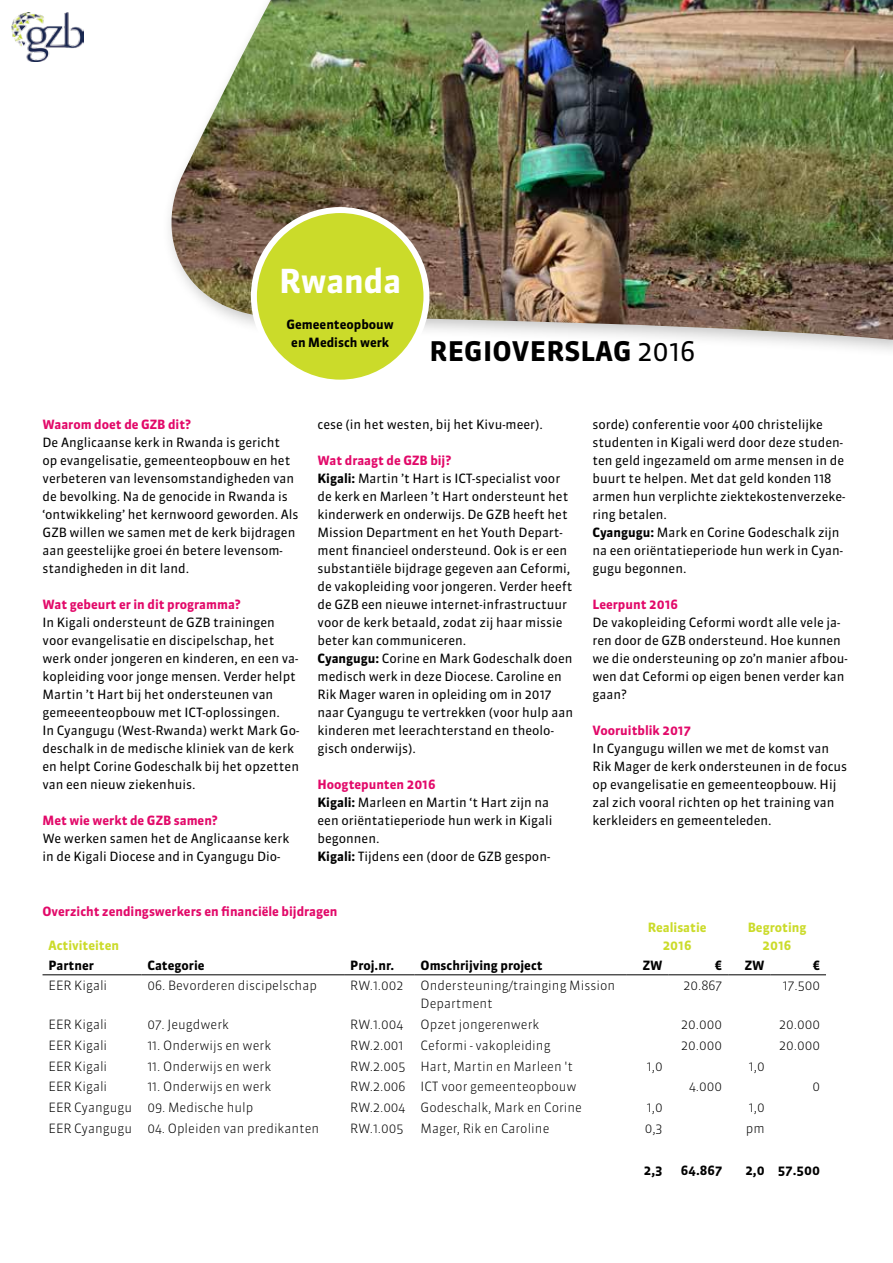
<style>
.page{position:relative;width:893px;height:1263px;background:#fff}
.page>*{position:absolute;margin:0;border:0;box-sizing:border-box;transform-origin:0 0}
.t1{font:700 33px "Sanuk OT";color:#fff}
.t2{font:700 27px "Sanuk OT";letter-spacing:.01em;color:#000}
.t3{font:12.75px/18px "Sanuk OT";color:#000}
.t4{font:300 12.75px/18px "Sanuk OT";color:#000}
.t5{font:700 12.75px "Sanuk OT";color:#e20969}
.t6{font:700 12.75px/18px "Sanuk OT";color:#000;text-align:center}
.t7{font:700 12.75px/18px "Sanuk OT";color:#cbdb2a;text-align:center}
.s1{font-weight:400}
.s2{font-weight:700;color:#e20969}
.s3{font-weight:700}
</style>
<div class="page">
<hr style="left:43px;top:974px;width:98px;height:1px;background:#000">
<hr style="left:141px;top:974px;width:203px;height:1px;background:#000">
<hr style="left:344px;top:974px;width:71px;height:1px;background:#000">
<hr style="left:415px;top:974px;width:211px;height:1px;background:#000">
<hr style="left:626px;top:974px;width:43px;height:1px;background:#000">
<hr style="left:669px;top:974px;width:59px;height:1px;background:#000">
<hr style="left:728px;top:974px;width:43px;height:1px;background:#000">
<hr style="left:771px;top:974px;width:55px;height:1px;background:#000">
<img style="left:170px;top:0;width:723px;height:340px">
<div style="left:254px;top:210px;width:172px;height:173px;background:#cbdb2a;border-radius:50%"></div>
<div style="left:251px;top:207px;width:178px;height:179px;border:6px solid #fff;border-radius:50%"></div>
<img style="left:12px;top:13px;width:72px;height:49px">
<h1 class="t1" style="left:279px;top:261px;width:124px">Rwanda</h1>
<p class="t6" style="left:286px;top:315px;width:109px">Gemeenteopbouw en Medisch werk</p>
<h2 class="t2" style="left:430px;top:334px;width:267px">REGIOVERSLAG <span class="s1">2016</span></h2>
<p class="t5" style="left:43px;top:416px;width:150px">Waarom doet de GZB dit?</p>
<p class="t3" style="left:43px;top:433px;width:258px">De Anglicaanse kerk in Rwanda is gericht<br>op evangelisatie, gemeenteopbouw en het verbeteren van levensomstandigheden van de bevolking. Na de genocide in Rwanda is ‘ontwikkeling’ het kernwoord geworden. Als GZB willen we samen met de kerk bijdragen aan geestelijke groei én betere levensom&shy;standigheden in dit land.</p>
<p class="t5" style="left:43px;top:596px;width:200px">Wat gebeurt er in dit programma?</p>
<p class="t3" style="left:43px;top:613px;width:258px">In Kigali ondersteunt de GZB trainingen voor evangelisatie en discipelschap, het werk onder jongeren en kinderen, en een va&shy;kopleiding voor jonge mensen. Verder helpt Martin ’t Hart bij het ondersteunen van gemeeenteopbouw met ICT-oplossingen.<br>In Cyangugu (West-Rwanda) werkt Mark Go&shy;deschalk in de medische kliniek van de kerk en helpt Corine Godeschalk bij het opzetten van een nieuw ziekenhuis.</p>
<p class="t5" style="left:43px;top:812px;width:177px">Met wie werkt de GZB samen?</p>
<p class="t3" style="left:43px;top:829px;width:248px">We werken samen het de Anglicaanse kerk in de Kigali Diocese and in Cyangugu Dio-</p>
<p class="t3" style="left:317px;top:415px;width:227px">cese (in het westen, bij het Kivu-meer).</p>
<p class="t3" style="left:317px;top:451px;width:257px"><span class="s2">Wat draagt de GZB bij?<br></span><span class="s3">Kigali:</span> Martin ’t Hart is ICT-specialist voor de kerk en Marleen ’t Hart ondersteunt het kinderwerk en onderwijs. De GZB heeft het Mission Department en het Youth Depart&shy;ment financieel ondersteund. Ook is er een substantiële bijdrage gegeven aan Ceformi, de vakopleiding voor jongeren. Verder heeft de GZB een nieuwe internet-infrastructuur voor de kerk betaald, zodat zij haar missie beter kan communiceren.<br><span class="s3">Cyangugu:</span> Corine en Mark Godeschalk doen medisch werk in deze Diocese. Caroline en Rik Mager waren in opleiding om in 2017 naar Cyangugu te vertrekken (voor hulp aan kinderen met leerachterstand en theolo&shy;gisch onderwijs).</p>
<p class="t3" style="left:317px;top:775px;width:236px"><span class="s2">Hoogtepunten 2016<br></span><span class="s3">Kigali:</span> Marleen en Martin ‘t Hart zijn na een oriëntatieperiode hun werk in Kigali begonnen.<br><span class="s3">Kigali:</span> Tijdens een (door de GZB gespon-</p>
<p class="t5" style="left:43px;top:903px;width:296px">Overzicht zendingswerkers en financiële bijdragen</p>
<p class="t7" style="left:49px;top:936px;width:72px">Activiteiten</p>
<p class="t3" style="left:592px;top:415px;width:254px">sorde) conferentie voor 400 christelijke studenten in Kigali werd door deze studen&shy;ten geld ingezameld om arme mensen in de buurt te helpen. Met dat geld konden 118 armen hun verplichte ziektekostenverzeke&shy;ring betalen.<br><span class="s3">Cyangugu:</span> Mark en Corine Godeschalk zijn na een oriëntatieperiode hun werk in Cyan&shy;gugu begonnen.</p>
<p class="t5" style="left:592px;top:596px;width:87px">Leerpunt 2016</p>
<p class="t3" style="left:592px;top:613px;width:257px">De vakopleiding Ceformi wordt alle vele ja&shy;ren door de GZB ondersteund. Hoe kunnen we die ondersteuning op zo’n manier afbou&shy;wen dat Ceformi op eigen benen verder kan gaan?</p>
<p class="t5" style="left:592px;top:722px;width:100px">Vooruitblik 2017</p>
<p class="t3" style="left:592px;top:739px;width:256px">In Cyangugu willen we met de komst van Rik Mager de kerk ondersteunen in de focus op evangelisatie en gemeenteopbouw. Hij zal zich vooral richten op het training van kerkleiders en gemeenteleden.</p>
<p class="t7" style="left:648px;top:918px;width:60px">Realisatie<br>2016</p>
<p class="t7" style="left:748px;top:918px;width:60px">Begroting<br>2016</p>
<p class="t6" style="left:49px;top:956px;width:47px">Partner</p>
<p class="t6" style="left:147px;top:956px;width:59px">Categorie</p>
<p class="t6" style="left:350px;top:956px;width:46px">Proj.nr.</p>
<p class="t6" style="left:421px;top:956px;width:124px">Omschrijving project</p>
<p class="t6" style="left:643px;top:956px;width:21px">ZW</p>
<p class="t6" style="left:715px;top:956px;width:9px">€</p>
<p class="t6" style="left:745px;top:956px;width:21px">ZW</p>
<p class="t6" style="left:812px;top:956px;width:9px">€</p>
<p class="t4" style="left:49px;top:976px;width:60px">EER Kigali</p>
<p class="t4" style="left:147px;top:976px;width:171px">06. Bevorderen discipelschap</p>
<p class="t4" style="left:350px;top:976px;width:55px">RW.1.002</p>
<p class="t4" style="left:421px;top:976px;width:196px">Ondersteuning/trainging Mission<br>Department</p>
<p class="t4" style="left:683px;top:976px;width:40px">20.867</p>
<p class="t4" style="left:783px;top:976px;width:39px">17.500</p>
<p class="t4" style="left:49px;top:1015px;width:60px">EER Kigali</p>
<p class="t4" style="left:147px;top:1015px;width:83px">07. Jeugdwerk</p>
<p class="t4" style="left:350px;top:1015px;width:55px">RW.1.004</p>
<p class="t4" style="left:421px;top:1015px;width:120px">Opzet jongerenwerk</p>
<p class="t4" style="left:681px;top:1015px;width:42px">20.000</p>
<p class="t4" style="left:779px;top:1015px;width:42px">20.000</p>
<p class="t4" style="left:49px;top:1036px;width:60px">EER Kigali</p>
<p class="t4" style="left:147px;top:1036px;width:125px">11. Onderwijs en werk</p>
<p class="t4" style="left:350px;top:1036px;width:55px">RW.2.001</p>
<p class="t4" style="left:421px;top:1036px;width:132px">Ceformi - vakopleiding</p>
<p class="t4" style="left:681px;top:1036px;width:42px">20.000</p>
<p class="t4" style="left:779px;top:1036px;width:42px">20.000</p>
<p class="t4" style="left:49px;top:1057px;width:60px">EER Kigali</p>
<p class="t4" style="left:147px;top:1057px;width:125px">11. Onderwijs en werk</p>
<p class="t4" style="left:350px;top:1057px;width:224px">RW.2.005 Hart, Martin en Marleen 't</p>
<p class="t4" style="left:647px;top:1057px;width:17px">1,0</p>
<p class="t4" style="left:749px;top:1057px;width:17px">1,0</p>
<p class="t4" style="left:49px;top:1078px;width:60px">EER Kigali</p>
<p class="t4" style="left:147px;top:1078px;width:125px">11. Onderwijs en werk</p>
<p class="t4" style="left:350px;top:1078px;width:228px">RW.2.006 ICT voor gemeenteopbouw</p>
<p class="t4" style="left:689px;top:1078px;width:35px">4.000</p>
<p class="t4" style="left:812px;top:1078px;width:9px">0</p>
<p class="t4" style="left:49px;top:1099px;width:206px">EER Cyangugu 09. Medische hulp</p>
<p class="t4" style="left:350px;top:1099px;width:233px">RW.2.004 Godeschalk, Mark en Corine</p>
<p class="t4" style="left:647px;top:1099px;width:17px">1,0</p>
<p class="t4" style="left:749px;top:1099px;width:17px">1,0</p>
<p class="t4" style="left:49px;top:1120px;width:272px">EER Cyangugu 04. Opleiden van predikanten</p>
<p class="t4" style="left:350px;top:1120px;width:55px">RW.1.005</p>
<p class="t4" style="left:421px;top:1120px;width:130px">Mager, Rik en Caroline</p>
<p class="t4" style="left:645px;top:1120px;width:19px">0,3</p>
<p class="t4" style="left:746px;top:1120px;width:20px">pm</p>
<p class="t6" style="left:644px;top:1162px;width:20px">2,3</p>
<p class="t6" style="left:681px;top:1162px;width:43px">64.867</p>
<p class="t6" style="left:745px;top:1162px;width:76px">2,0 57.500</p>
</div>
